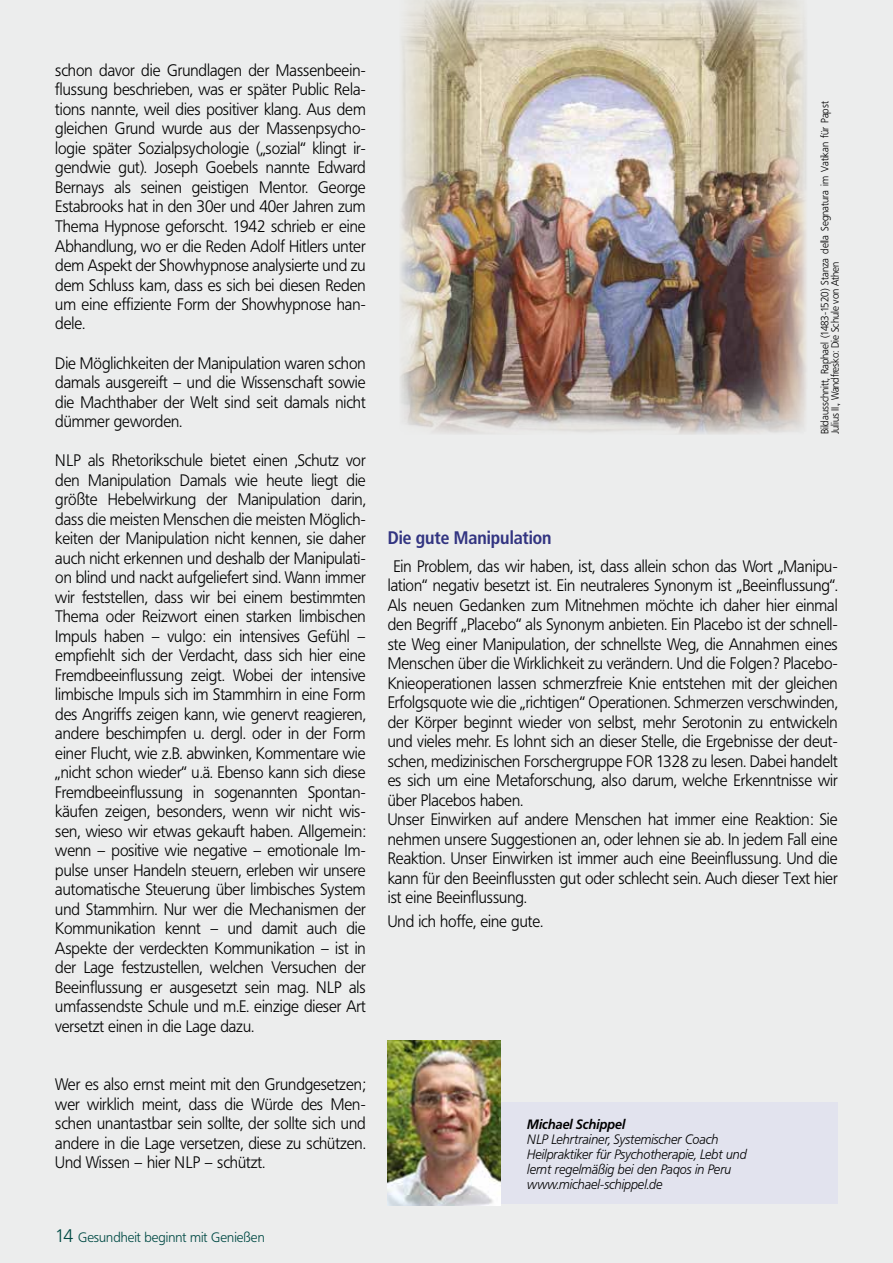
<style>
.page{position:relative;width:893px;height:1263px;background:#eceded}
.page>*{position:absolute;margin:0;border:0;box-sizing:border-box;transform-origin:0 0}
.t1{font:700 18px "Frutiger Condensed BQ";color:#323481}
.t2{font:300 16.5px/19.5px "Frutiger BQ";color:#000;text-align:justify;scale:.95 1}
.t3{font:italic 300 13.5px/15px "Frutiger BQ";color:#000;scale:.95 1}
.t4{font:300 13.5px "Frutiger BQ";color:#004a44}
.t5{font:italic 700 13.5px "Frutiger BQ";color:#000;scale:.95 1}
.t6{font:300 10.5px/10.5px "Frutiger BQ";color:#000;scale:.95 1}
.s1{font-size:18px}
</style>
<div class="page">
<div style="left:389px;top:1102px;width:448px;height:102px;background:#dfe0ef"></div>
<img style="left:388px;top:1041px;width:113px;height:164px">
<img style="left:400px;top:0;width:406px;height:434px">
<p class="t2" style="left:55px;top:61px;width:328px">schon davor die Grundlagen der Massenbeein&shy;flussung beschrieben, was er später Public Rela&shy;tions nannte, weil dies positiver klang. Aus dem gleichen Grund wurde aus der Massenpsycho&shy;logie später Sozialpsychologie („sozial“ klingt ir&shy;gendwie gut). Joseph Goebels nannte Edward Bernays als seinen geistigen Mentor. George Estabrooks hat in den 30er und 40er Jahren zum Thema Hypnose geforscht. 1942 schrieb er eine Abhandlung, wo er die Reden Adolf Hitlers unter dem Aspekt der Showhypnose analysierte und zu dem Schluss kam, dass es sich bei diesen Reden um eine effiziente Form der Showhypnose han&shy;dele.</p>
<p class="t2" style="left:55px;top:353px;width:328px">Die Möglichkeiten der Manipulation waren schon damals ausgereift – und die Wissenschaft sowie die Machthaber der Welt sind seit damals nicht dümmer geworden.</p>
<p class="t2" style="left:55px;top:451px;width:328px">NLP als Rhetorikschule bietet einen ‚Schutz vor den Manipulation Damals wie heute liegt die größte Hebelwirkung der Manipulation darin, dass die meisten Menschen die meisten Möglich&shy;keiten der Manipulation nicht kennen, sie daher auch nicht erkennen und deshalb der Manipulati&shy;on blind und nackt aufgeliefert sind. Wann immer wir feststellen, dass wir bei einem bestimmten Thema oder Reizwort einen starken limbischen Impuls haben – vulgo: ein intensives Gefühl – empfiehlt sich der Verdacht, dass sich hier eine Fremdbeeinflussung zeigt. Wobei der intensive limbische Impuls sich im Stammhirn in eine Form des Angriffs zeigen kann, wie genervt reagieren, andere beschimpfen u. dergl. oder in der Form einer Flucht, wie z.B. abwinken, Kommentare wie „nicht schon wieder“ u.ä. Ebenso kann sich diese Fremdbeeinflussung in sogenannten Spontan&shy;käufen zeigen, besonders, wenn wir nicht wis&shy;sen, wieso wir etwas gekauft haben. Allgemein: wenn – positive wie negative – emotionale Im&shy;pulse unser Handeln steuern, erleben wir unsere automatische Steuerung über limbisches System und Stammhirn. Nur wer die Mechanismen der Kommunikation kennt – und damit auch die Aspekte der verdeckten Kommunikation – ist in der Lage festzustellen, welchen Versuchen der Beeinflussung er ausgesetzt sein mag. NLP als umfassendste Schule und m.E. einzige dieser Art versetzt einen in die Lage dazu.</p>
<p class="t2" style="left:55px;top:1075px;width:328px">Wer es also ernst meint mit den Grundgesetzen; wer wirklich meint, dass die Würde des Men&shy;schen unantastbar sein sollte, der sollte sich und andere in die Lage versetzen, diese zu schützen.<br>Und Wissen – hier NLP – schützt.</p>
<p class="t4" style="left:55px;top:1230px;width:211px"><span class="s1">14</span> Gesundheit beginnt mit Genießen</p>
<p class="t6" style="left:820px;top:434px;width:352px;rotate:-90deg">Bildausschnitt, Raphael (1483-1520) Stanza della Segnatura im Vatikan für Papst<br>Julius II., Wandfresko: Die Schule von Athen</p>
<p class="t1" style="left:388px;top:526px;width:165px">Die gute Manipulation</p>
<p class="t2" style="left:388px;top:556px;width:475px;text-align:left;text-indent:6px">Ein Problem, das wir haben, ist, dass allein schon das Wort „Manipu&shy;lation“ negativ besetzt ist. Ein neutraleres Synonym ist „Beeinflussung“.<br>Als neuen Gedanken zum Mitnehmen möchte ich daher hier einmal den Begriff „Placebo“ als Synonym anbieten. Ein Placebo ist der schnell&shy;ste Weg einer Manipulation, der schnellste Weg, die Annahmen eines Menschen über die Wirklichkeit zu verändern. Und die Folgen? Placebo-Knieoperationen lassen schmerzfreie Knie entstehen mit der gleichen Erfolgsquote wie die „richtigen“ Operationen. Schmerzen verschwinden, der Körper beginnt wieder von selbst, mehr Serotonin zu entwickeln und vieles mehr. Es lohnt sich an dieser Stelle, die Ergebnisse der deut&shy;schen, medizinischen Forschergruppe FOR 1328 zu lesen. Dabei handelt es sich um eine Metaforschung, also darum, welche Erkenntnisse wir über Placebos haben.<br>Unser Einwirken auf andere Menschen hat immer eine Reaktion: Sie nehmen unsere Suggestionen an, oder lehnen sie ab. In jedem Fall eine Reaktion. Unser Einwirken ist immer auch eine Beeinflussung. Und die kann für den Beeinflussten gut oder schlecht sein. Auch dieser Text hier ist eine Beeinflussung.</p>
<p class="t2" style="left:388px;top:912px;width:165px">Und ich hoffe, eine gute.</p>
<p class="t5" style="left:527px;top:1117px;width:105px">Michael Schippel</p>
<p class="t3" style="left:527px;top:1132px;width:232px">NLP Lehrtrainer, Systemischer Coach Heilpraktiker für Psychotherapie, Lebt und lernt regelmäßig bei den Paqos in Peru www.michael-schippel.de</p>
</div>
